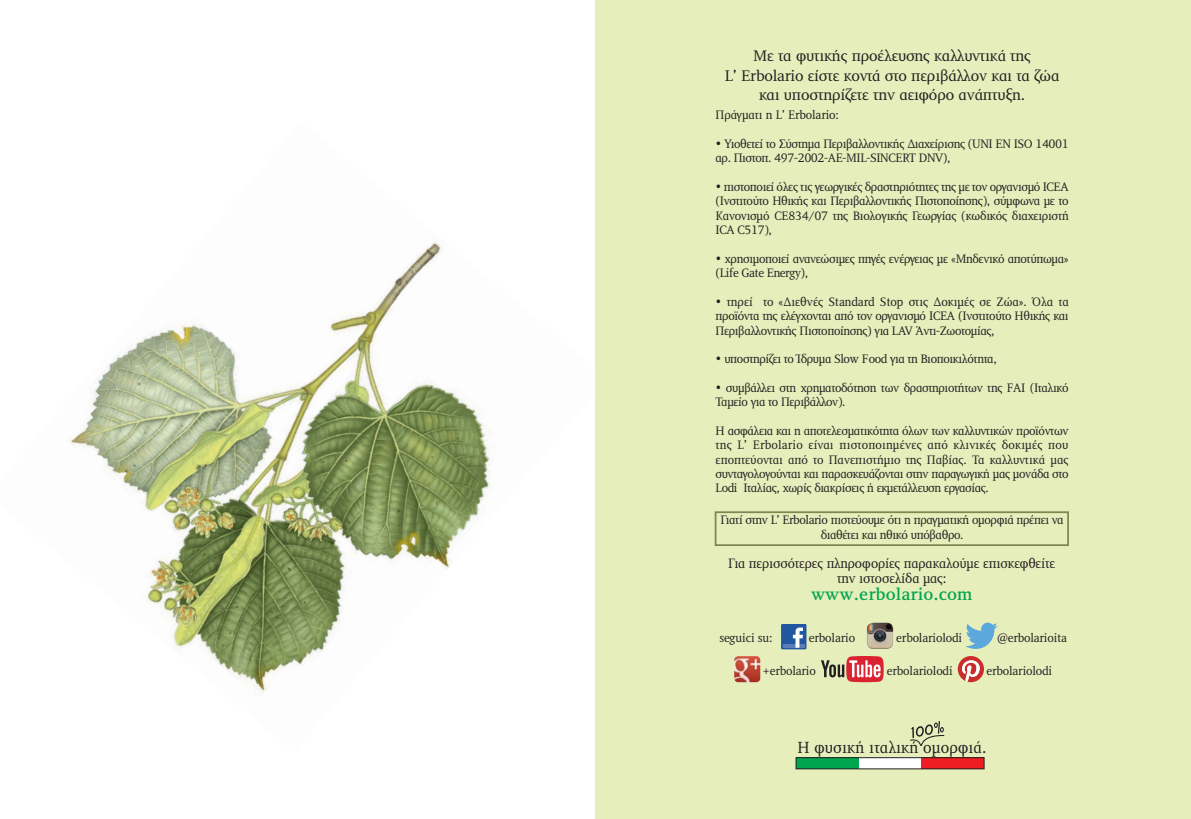
<style>
.page{position:relative;width:1191px;height:819px;background:#fff}
.page>*{position:absolute;margin:0;border:0;box-sizing:border-box;transform-origin:0 0}
.testo_etico_2016{font:17.5px "PF Diplomat Med";letter-spacing:.005em;color:#00a54f}
.testo_etico_2016-2{font:16.62px "PF Diplomat";letter-spacing:.01em;color:#231f20;scale:.95 1}
.t1{font:15.75px "PF Diplomat";letter-spacing:-.01em;color:#231f20}
.testo_etico_2016-3{font:14px "PF Diplomat";letter-spacing:-.01em;color:#231f20;scale:.95 1}
.testo_etico_2016-4{font:12.6px/14.3px "PF Diplomat";letter-spacing:-.03em;color:#231f20;scale:.95 1}
.testo_etico_2016-5{font:12.6px "PF Diplomat";letter-spacing:-.01em;color:#231f20;scale:.95 1}
</style>
<div class="page">
<img style="left:70px;top:242px;width:421px;height:453px">
<div style="left:595px;top:0;width:596px;height:819px;background:#e6eebc"></div>
<div style="left:714px;top:511px;width:355px;height:35px;border:2px solid #7f874f"></div>
<div style="left:781px;top:624px;width:25px;height:25px;background:#2156a0"></div>
<svg style="left:783px;top:644px;width:21px;height:3px"></svg>
<svg style="left:793px;top:627px;width:10px;height:20px"></svg>
<img style="left:867px;top:622px;width:26px;height:27px">
<svg style="left:965px;top:622px;width:32px;height:27px"></svg>
<img style="left:734px;top:656px;width:26px;height:26px">
<svg style="left:821px;top:656px;width:62px;height:26px"></svg>
<svg style="left:957px;top:656px;width:27px;height:26px"></svg>
<div style="left:796px;top:757px;width:62px;height:11px;background:#00a54f"></div>
<div style="left:858px;top:757px;width:63px;height:11px;background:#fff"></div>
<div style="left:921px;top:757px;width:63px;height:11px;background:#ee1d23"></div>
<div style="left:795px;top:757px;width:189px;height:12px;border:1px solid #231f20"></div>
<svg style="left:910px;top:721px;width:34px;height:25px"></svg>
<p class="t1" style="left:753px;top:48px;width:279px">Με τα φυτικής προέλευσης καλλυντικά της</p>
<p class="t1" style="left:725px;top:67px;width:336px">L’ Erbolario είστε κοντά στο περιβάλλον και τα ζώα</p>
<p class="t1" style="left:759px;top:87px;width:268px">και υποστηρίζετε την αειφόρο ανάπτυξη.</p>
<p class="testo_etico_2016-5" style="left:715px;top:109px;width:131px">Πράγματι η L’ Erbolario:</p>
<p class="testo_etico_2016-4" style="left:715px;top:137px;width:373px">• Υιοθετεί το Σύστημα Περιβαλλοντικής Διαχείρισης (UNI EN ISO 14001 αρ. Πιστοπ. 497-2002-AE-MIL-SINCERT DNV),</p>
<p class="testo_etico_2016-4" style="left:715px;top:180px;width:373px;text-align:justify">• πιστοποιεί όλες τις γεωργικές δραστηριότητες της με τον οργανισμό ICEA (Ινστιτούτο Ηθικής και Περιβαλλοντικής Πιστοποίησης), σύμφωνα με το Κανονισμό CE834/07 της Βιολογικής Γεωργίας (κωδικός διαχειριστή ICA C517),</p>
<p class="testo_etico_2016-4" style="left:715px;top:252px;width:373px">• χρησιμοποιεί ανανεώσιμες πηγές ενέργειας με «Μηδενικό αποτύπωμα» (Life Gate Energy),</p>
<p class="testo_etico_2016-4" style="left:715px;top:295px;width:373px;text-align:justify">• τηρεί το «Διεθνές Standard Stop στις Δοκιμές σε Ζώα». Όλα τα προϊόντα της ελέγχονται από τον οργανισμό ICEA (Ινστιτούτο Ηθικής και Περιβαλλοντικής Πιστοποίησης) για LAV Άντι-Ζωοτομίας,</p>
<p class="testo_etico_2016-4" style="left:715px;top:352px;width:297px">• υποστηρίζει το Ίδρυμα Slow Food για τη Βιοποικιλότητα,</p>
<p class="testo_etico_2016-4" style="left:715px;top:381px;width:373px">• συμβάλλει στη χρηματοδότηση των δραστηριοτήτων της FAI (Ιταλικό<br>Ταμείο για το Περιβάλλον).</p>
<p class="testo_etico_2016-4" style="left:715px;top:424px;width:373px;text-align:justify">Η ασφάλεια και η αποτελεσματικότητα όλων των καλλυντικών προϊόντων της L’ Erbolario είναι πιστοποιημένες από κλινικές δοκιμές που εποπτεύονται από το Πανεπιστήμιο της Παβίας. Τα καλλυντικά μας συνταγολογούνται και παρασκευάζονται στην παραγωγική μας μονάδα στο Lodi Ιταλίας, χωρίς διακρίσεις ή εκμετάλλευση εργασίας.</p>
<p class="testo_etico_2016-4" style="left:721px;top:513px;width:362px;text-align:center">Γιατί στην L’ Erbolario πιστεύουμε ότι η πραγματική ομορφιά πρέπει να διαθέτει και ηθικό υπόβαθρο.</p>
<p class="testo_etico_2016-3" style="left:728px;top:556px;width:345px">Για περισσότερες πληροφορίες παρακαλούμε επισκεφθείτε</p>
<p class="testo_etico_2016-3" style="left:837px;top:571px;width:117px">την ιστοσελίδα μας:</p>
<p class="testo_etico_2016" style="left:811px;top:585px;width:163px">www.erbolario.com</p>
<p class="testo_etico_2016-5" style="left:719px;top:631px;width:57px">seguici su:</p>
<p class="testo_etico_2016-5" style="left:809px;top:631px;width:50px">erbolario</p>
<p class="testo_etico_2016-5" style="left:896px;top:631px;width:71px">erbolariolodi</p>
<p class="testo_etico_2016-5" style="left:997px;top:631px;width:75px">@erbolarioita</p>
<p class="testo_etico_2016-5" style="left:762px;top:664px;width:57px">+erbolario</p>
<p class="testo_etico_2016-5" style="left:887px;top:664px;width:71px">erbolariolodi</p>
<p class="testo_etico_2016-5" style="left:986px;top:664px;width:71px">erbolariolodi</p>
<p class="testo_etico_2016-2" style="left:797px;top:739px;width:200px">Η φυσική ιταλική ομορφιά.</p>
</div>
